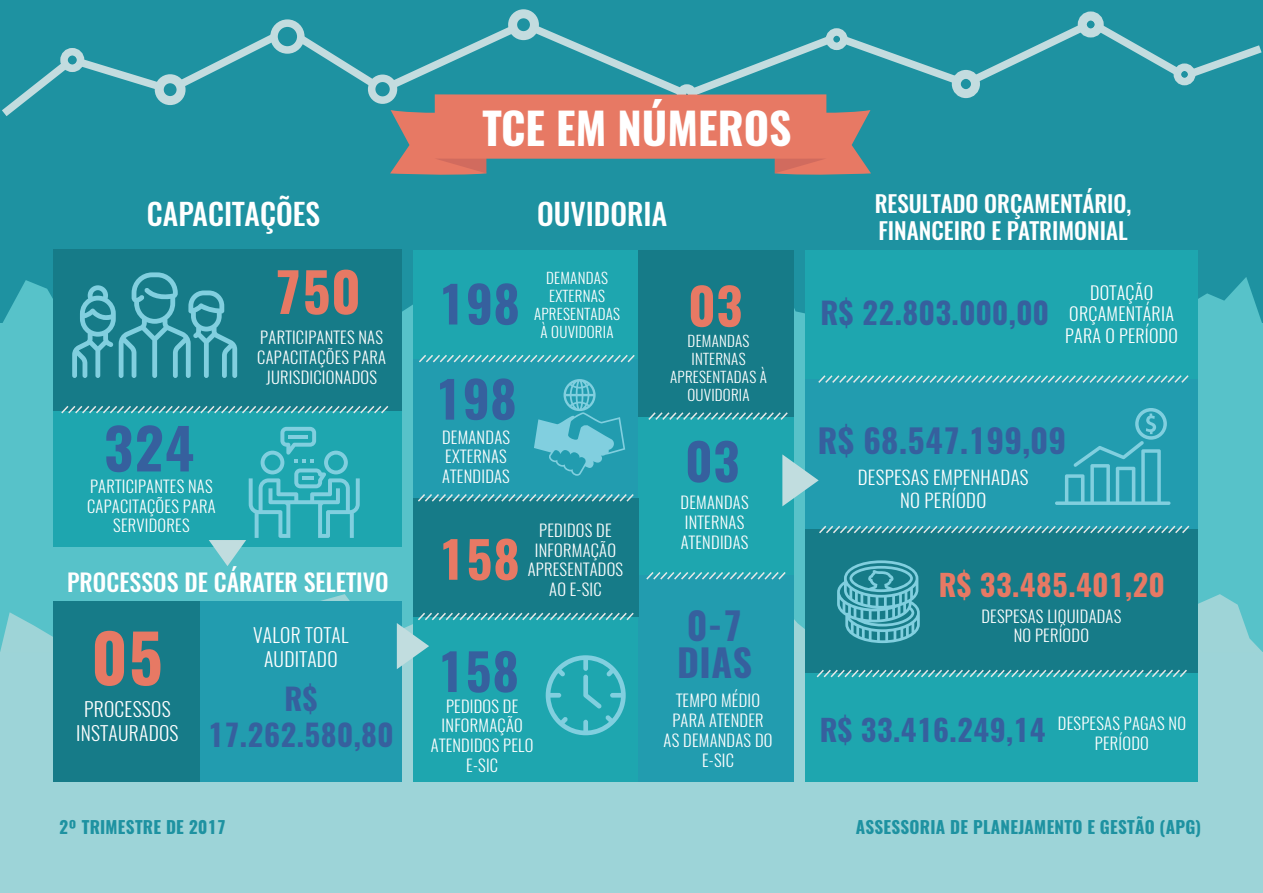
<style>
.page{position:relative;width:1263px;height:893px;background:#fff}
.page>*{position:absolute;margin:0;border:0;box-sizing:border-box;transform-origin:0 0}
.t1{font:700 66px "Oswald";color:#e77964}
.t2{font:700 56.1px "Oswald";color:#36609e}
.t3{font:700 54px "Oswald";color:#e77964}
.t4{font:700 50.25px/95.1px "Oswald";letter-spacing:.015em;color:#36609e}
.t5{font:700 50.25px "Oswald";color:#e77964}
.t6{font:700 43.5px "Oswald";color:#fff}
.t7{font:700 37.65px/36.3px "Oswald";color:#36609e}
.t8{font:700 32.7px "Oswald";letter-spacing:.015em;color:#36609e}
.t9{font:700 30px/36px "Oswald";letter-spacing:.015em;color:#36609e;text-align:center}
.t10{font:500 29.7px "Oswald";color:#fff}
.t11{font:700 29.7px "Oswald";letter-spacing:.015em;color:#e77964}
.t12{font:700 29.7px "Oswald";letter-spacing:.015em;color:#36609e}
.t13{font:500 24px "Oswald";color:#fff}
.t14{font:500 23.1px/27.8px "Oswald";color:#fff}
.t15{font:300 19.5px/23.4px "Oswald";letter-spacing:.015em;color:#fff;text-align:center}
.t16{font:300 18.9px/22.6px "Oswald";letter-spacing:.015em;color:#fff;text-align:center}
.t17{font:300 18px/21.6px "Oswald";letter-spacing:.015em;color:#fff;text-align:center}
.t18{font:700 17.1px "Oswald";letter-spacing:.015em;color:#1e92a1}
.t19{font:300 16.5px/19.8px "Oswald";letter-spacing:.015em;color:#fff;text-align:center}
.t20{font:300 15px/18px "Oswald";letter-spacing:.015em;color:#fff;text-align:center}
</style>
<div class="page">
<div style="left:0;top:0;width:1263px;height:708px;background:#1e92a1"></div>
<div style="left:0;top:323px;width:1263px;height:376px;background:#57c2c9"></div>
<div style="left:0;top:652px;width:1263px;height:241px;background:#9dd4d8"></div>
<svg style="left:0;top:594px;width:1262px;height:58px"></svg>
<svg style="left:3px;top:277px;width:1259px;height:46px;fill:#57c2c9"></svg>
<svg style="left:2px;top:28px;width:281px;height:88px"></svg>
<div style="left:270px;top:19px;width:35px;height:35px;border:8px solid #c3dcdf;border-radius:50%"></div>
<div style="left:155px;top:74px;width:31px;height:31px;border:9px solid #c3dcdf;border-radius:50%"></div>
<div style="left:508px;top:9px;width:31px;height:31px;border:9px solid #c3dcdf;border-radius:50%"></div>
<div style="left:1078px;top:11px;width:26px;height:26px;border:9px solid #c3dcdf;border-radius:50%"></div>
<div style="left:60px;top:48px;width:24px;height:24px;border:8px solid #c3dcdf;border-radius:50%"></div>
<svg style="left:291px;top:18px;width:971px;height:157px"></svg>
<div style="left:413px;top:250px;width:225px;height:110px;background:#1ea6af"></div>
<div style="left:413px;top:359px;width:225px;height:139px;background:#229caf"></div>
<div style="left:638px;top:416px;width:156px;height:163px;background:#1ea6af"></div>
<div style="left:638px;top:250px;width:156px;height:166px;background:#167b88"></div>
<div style="left:805px;top:250px;width:393px;height:132px;background:#1ea6af"></div>
<div style="left:805px;top:379px;width:393px;height:154px;background:#229caf"></div>
<div style="left:805px;top:529px;width:393px;height:145px;background:#167b88"></div>
<div style="left:805px;top:673px;width:393px;height:109px;background:#1ea6af"></div>
<div style="left:413px;top:616px;width:228px;height:166px;background:#1ea6af"></div>
<div style="left:53px;top:250px;width:349px;height:161px;background:#167b88"></div>
<div style="left:53px;top:411px;width:348px;height:136px;background:#1ea6af"></div>
<div style="left:53px;top:601px;width:147px;height:181px;background:#167b88"></div>
<div style="left:200px;top:602px;width:201px;height:180px;background:#229caf"></div>
<div style="left:638px;top:576px;width:156px;height:206px;background:#229caf"></div>
<div style="left:413px;top:498px;width:225px;height:118px;background:#167b88"></div>
<svg style="left:782px;top:454px;width:37px;height:52px"></svg>
<svg style="left:534px;top:379px;width:91px;height:97px"></svg>
<svg style="left:1055px;top:408px;width:115px;height:97px"></svg>
<svg style="left:837px;top:560px;width:83px;height:83px"></svg>
<svg style="left:72px;top:272px;width:165px;height:106px"></svg>
<svg style="left:209px;top:427px;width:151px;height:139px"></svg>
<svg style="left:61px;top:406px;width:328px;height:8px"></svg>
<svg style="left:397px;top:611px;width:238px;height:124px"></svg>
<svg style="left:646px;top:572px;width:140px;height:8px"></svg>
<svg style="left:818px;top:375px;width:371px;height:8px"></svg>
<svg style="left:819px;top:525px;width:371px;height:9px"></svg>
<svg style="left:816px;top:669px;width:371px;height:9px"></svg>
<svg style="left:647px;top:412px;width:142px;height:8px"></svg>
<svg style="left:418px;top:494px;width:216px;height:8px"></svg>
<svg style="left:419px;top:355px;width:216px;height:8px"></svg>
<h3 class="t6" style="left:483px;top:98px;width:310px">TCE EM NÚMEROS</h3>
<h3 class="t10" style="left:147px;top:193px;width:175px">CAPACITAÇÕES</h3>
<h3 class="t10" style="left:537px;top:194px;width:132px">OUVIDORIA</h3>
<h3 class="t3" style="left:274px;top:254px;width:88px">750</h3>
<h2 class="t2" style="left:104px;top:410px;width:92px">324</h2>
<p class="t19" style="left:87px;top:476px;width:130px">PARTICIPANTES NAS<br>CAPACITAÇÕES PARA<br>SERVIDORES</p>
<p class="t19" style="left:257px;top:327px;width:130px">PARTICIPANTES NAS<br>CAPACITAÇÕES PARA<br>JURISDICIONADOS</p>
<h3 class="t13" style="left:67px;top:566px;width:323px">PROCESSOS DE CÁRATER SELETIVO</h3>
<h1 class="t1" style="left:92px;top:612px;width:73px">05</h1>
<p class="t15" style="left:253px;top:624px;width:97px">VALOR TOTAL<br>AUDITADO</p>
<h3 class="t9" style="left:208px;top:682px;width:187px">R$<br>17.262.580,80</h3>
<p class="t15" style="left:76px;top:698px;width:104px">PROCESSOS<br>INSTAURADOS</p>
<h3 class="t4" style="left:435px;top:258px;width:86px">198<br>198</h3>
<p class="t19" style="left:442px;top:427px;width:70px;text-align:left">DEMANDAS<br>EXTERNAS<br>ATENDIDAS</p>
<p class="t20" style="left:534px;top:268px;width:88px">DEMANDAS<br>EXTERNAS<br>APRESENTADAS<br>À OUVIDORIA</p>
<h3 class="t5" style="left:439px;top:524px;width:83px">158</h3>
<p class="t19" style="left:528px;top:520px;width:97px">PEDIDOS DE<br>INFORMAÇÃO<br>APRESENTADOS<br>AO E-SIC</p>
<h3 class="t4" style="left:438px;top:626px;width:83px">158</h3>
<p class="t19" style="left:431px;top:696px;width:104px">PEDIDOS DE<br>INFORMAÇÃO<br>ATENDIDOS PELO<br>E-SIC</p>
<h3 class="t5" style="left:688px;top:271px;width:55px">03</h3>
<p class="t20" style="left:670px;top:332px;width:98px">DEMANDAS<br>INTERNAS<br>APRESENTADAS À<br>OUVIDORIA</p>
<h3 class="t4" style="left:685px;top:416px;width:55px">03</h3>
<p class="t19" style="left:681px;top:492px;width:70px;text-align:left">DEMANDAS<br>INTERNAS<br>ATENDIDAS</p>
<h3 class="t7" style="left:677px;top:609px;width:77px">0-7<br>DIAS</h3>
<p class="t19" style="left:664px;top:691px;width:110px">TEMPO MÉDIO<br>PARA ATENDER<br>AS DEMANDAS DO<br>E-SIC</p>
<h3 class="t14" style="left:875px;top:190px;width:258px">RESULTADO ORÇAMENTÁRIO,<br>FINANCEIRO E PATRIMONIAL</h3>
<h3 class="t9" style="left:820px;top:296px;width:230px">R$ 22.803.000,00</h3>
<p class="t17" style="left:1065px;top:282px;width:114px">DOTAÇÃO<br>ORÇAMENTÁRIA<br>PARA O PERÍODO</p>
<h3 class="t8" style="left:818px;top:418px;width:250px">R$ 68.547.199,09</h3>
<p class="t16" style="left:858px;top:466px;width:172px">DESPESAS EMPENHADAS<br>NO PERÍODO</p>
<h3 class="t11" style="left:939px;top:564px;width:227px">R$ 33.485.401,20</h3>
<p class="t19" style="left:981px;top:606px;width:141px">DESPESAS LIQUIDADAS<br>NO PERÍODO</p>
<h3 class="t12" style="left:820px;top:709px;width:227px">R$ 33.416.249,14</h3>
<p class="t19" style="left:1058px;top:714px;width:130px">DESPESAS PAGAS NO<br>PERÍODO</p>
<p class="t18" style="left:59px;top:815px;width:168px">2º TRIMESTRE DE 2017</p>
<p class="t18" style="left:856px;top:815px;width:347px">ASSESSORIA DE PLANEJAMENTO E GESTÃO (APG)</p>
</div>
